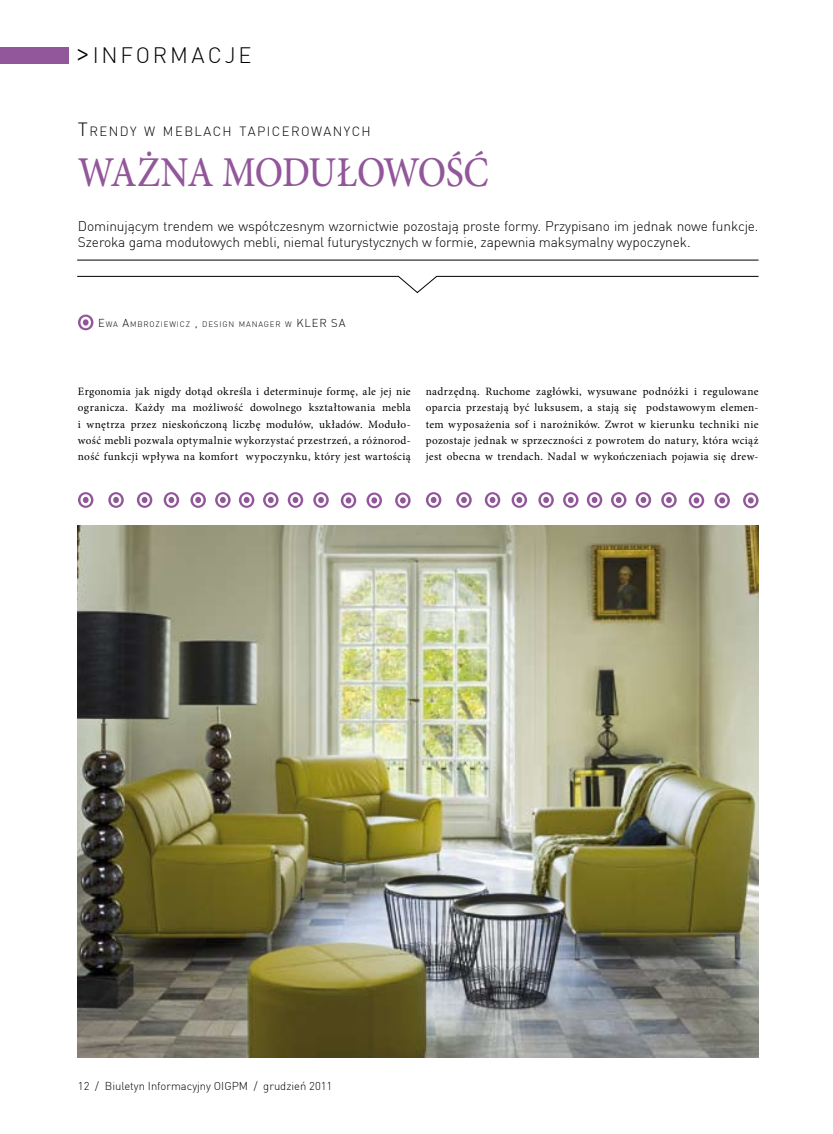
<style>
.page{position:relative;width:833px;height:1134px;background:#fff}
.page>*{position:absolute;margin:0;border:0;box-sizing:border-box;transform-origin:0 0}
.t1{font:500 42.5px "Minion Pro";letter-spacing:-.02em;color:#92569a;scale:.89 1}
.t2{font:300 21.88px "DINCE";letter-spacing:.13em;color:#000}
.t3{font:300 13.75px/16.5px "DINCE";letter-spacing:-.01em;color:#000}
.t4{font:300 13.12px "DINCE";letter-spacing:.105em;color:#000}
.t5{font:11.25px/16.1px "Minion Pro";letter-spacing:.035em;color:#000;text-align:justify}
.t6{font:300 11.25px "DINCE";color:#000}
.t7{font:300 11.25px "DINCE";color:#000}
.t8{font:300 7.88px "DINCE";letter-spacing:.105em;color:#000}
.s1{font-size:31.25px}
.s2{font-size:18.75px}
.s3{font-size:11.25px}
</style>
<div class="page">
<div style="left:0;top:47px;width:69px;height:17px;background:#92569a"></div>
<hr style="left:77px;top:260px;width:681px;height:1px;background:#000">
<svg style="left:77px;top:276px;width:682px;height:17px"></svg>
<svg style="left:78px;top:315px;width:15px;height:15px"></svg>
<svg style="left:239px;top:492px;width:15px;height:16px"></svg>
<svg style="left:366px;top:493px;width:16px;height:15px"></svg>
<svg style="left:313px;top:492px;width:16px;height:16px"></svg>
<svg style="left:215px;top:492px;width:16px;height:16px"></svg>
<svg style="left:341px;top:493px;width:15px;height:15px"></svg>
<svg style="left:288px;top:492px;width:15px;height:16px"></svg>
<svg style="left:190px;top:492px;width:16px;height:16px"></svg>
<svg style="left:263px;top:492px;width:15px;height:16px"></svg>
<svg style="left:395px;top:493px;width:15px;height:15px"></svg>
<svg style="left:164px;top:492px;width:15px;height:16px"></svg>
<svg style="left:137px;top:492px;width:15px;height:16px"></svg>
<svg style="left:108px;top:492px;width:16px;height:16px"></svg>
<svg style="left:78px;top:492px;width:15px;height:16px"></svg>
<svg style="left:587px;top:492px;width:15px;height:16px"></svg>
<svg style="left:714px;top:493px;width:16px;height:15px"></svg>
<svg style="left:661px;top:492px;width:15px;height:16px"></svg>
<svg style="left:563px;top:492px;width:15px;height:16px"></svg>
<svg style="left:688px;top:493px;width:16px;height:15px"></svg>
<svg style="left:635px;top:492px;width:16px;height:16px"></svg>
<svg style="left:538px;top:492px;width:16px;height:16px"></svg>
<svg style="left:611px;top:492px;width:15px;height:16px"></svg>
<svg style="left:743px;top:493px;width:15px;height:15px"></svg>
<svg style="left:511px;top:492px;width:16px;height:16px"></svg>
<svg style="left:485px;top:492px;width:15px;height:16px"></svg>
<svg style="left:456px;top:492px;width:16px;height:16px"></svg>
<svg style="left:426px;top:492px;width:15px;height:16px"></svg>
<img style="left:78px;top:525px;width:680px;height:532px">
<h2 class="t2" style="left:75px;top:41px;width:178px"><span class="s1">&gt;</span>INFORMACJE</h2>
<p class="t4" style="left:78px;top:123px;width:294px"><span class="s2">T</span>RENDY W MEBLACH TAPICEROWANYCH</p>
<h1 class="t1" style="left:78px;top:144px;width:463px">WAŻNA MODUŁOWOŚĆ</h1>
<p class="t3" style="left:78px;top:217px;width:682px">Dominującym trendem we współczesnym wzornictwie pozostają proste formy. Przypisano im jednak nowe funkcje.<br>Szeroka gama modułowych mebli, niemal futurystycznych w formie, zapewnia maksymalny wypoczynek.</p>
<p class="t8" style="left:98px;top:319px;width:214px"><span class="s3">E</span>WA <span class="s3">A</span>MBROZIEWICZ <span class="s3">,</span> DESIGN MANAGER W <span class="s3">KLER</span></p>
<p class="t7" style="left:331px;top:316px;width:8px">SA</p>
<p class="t5" style="left:78px;top:384px;width:334px">Ergonomia jak nigdy dotąd określa i determinuje formę, ale jej nie ogranicza. Każdy ma możliwość dowolnego kształtowania mebla i wnętrza przez nieskończoną liczbę modułów, układów. Moduło&shy;wość mebli pozwala optymalnie wykorzystać przestrzeń, a różnorod&shy;ność funkcji wpływa na komfort wypoczynku, który jest wartością</p>
<p class="t5" style="left:426px;top:384px;width:334px">nadrzędną. Ruchome zagłówki, wysuwane podnóżki i regulowane oparcia przestają być luksusem, a stają się podstawowym elemen&shy;tem wyposażenia sof i narożników. Zwrot w kierunku techniki nie pozostaje jednak w sprzeczności z powrotem do natury, która wciąż jest obecna w trendach. Nadal w wykończeniach pojawia się drew-</p>
<p class="t6" style="left:78px;top:1079px;width:256px">12 / Biuletyn Informacyjny OIGPM / grudzień 2011</p>
</div>
